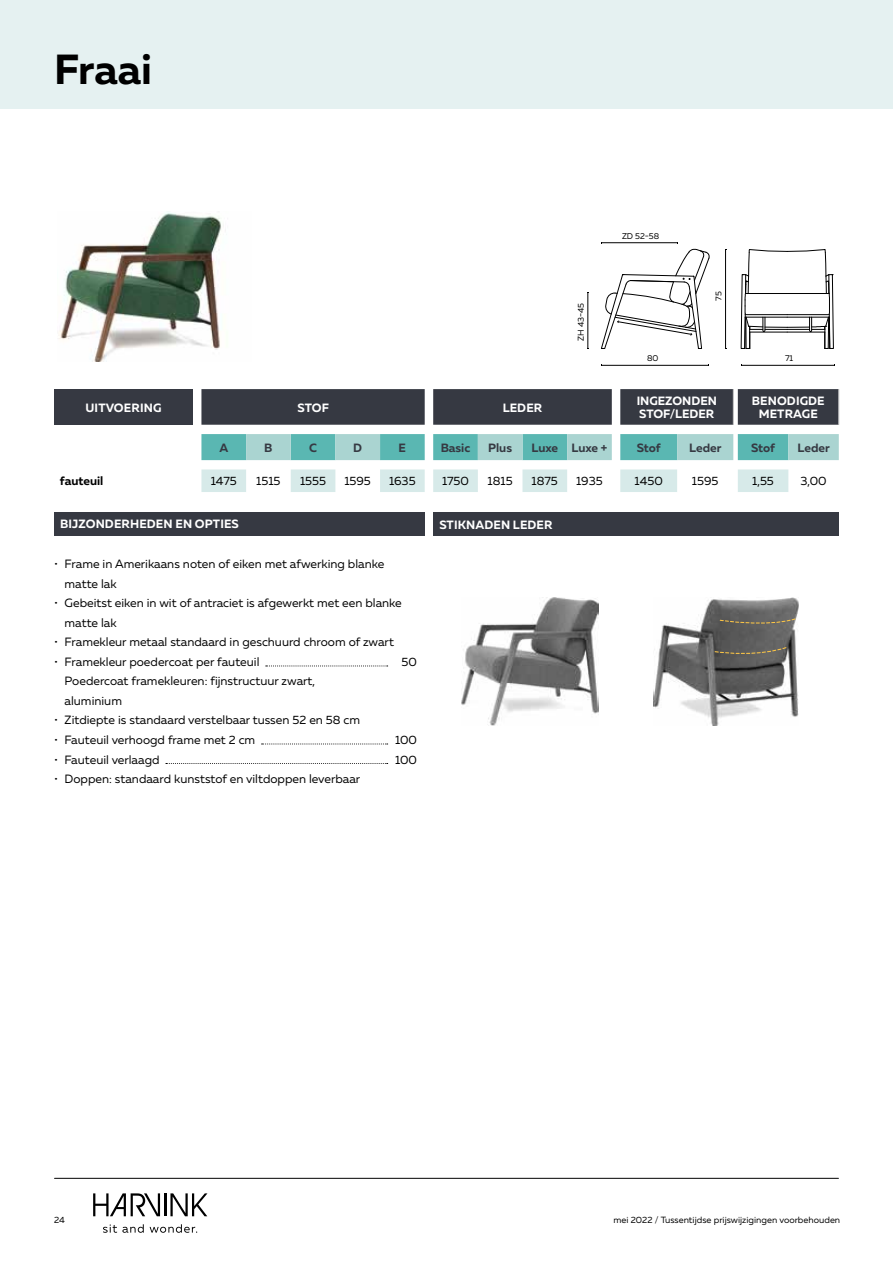
<style>
.page{position:relative;width:893px;height:1263px;background:#fff}
.page>*{position:absolute;margin:0;border:0;box-sizing:border-box;transform-origin:0 0}
.t1{font:700 42px "Muller";letter-spacing:-.005em;color:#000}
.t2{font:12px/19.5px "Muller";color:#000}
.t3{font:700 12px/13.5px "Muller";letter-spacing:.01em;color:#fff}
.t4{font:700 12px "Muller";color:#363942}
.t5{font:700 12px "Muller";color:#000}
.t6{font:9px "Muller";color:#000}
.t7{font:8.4px "Muller";color:#000}
</style>
<div class="page">
<div style="left:0;top:0;width:893px;height:109px;background:#e5f1f1"></div>
<hr style="left:164px;top:1193px;width:2px;height:23px;background:#000">
<svg style="left:170px;top:1193px;width:37px;height:23px"></svg>
<svg style="left:93px;top:1193px;width:67px;height:23px"></svg>
<svg style="left:103px;top:1224px;width:41px;height:9px"></svg>
<svg style="left:150px;top:1224px;width:47px;height:9px"></svg>
<hr style="left:55px;top:1178px;width:783px;height:1px;background:#000">
<img style="left:58px;top:211px;width:163px;height:150px">
<img style="left:461px;top:597px;width:137px;height:129px">
<img style="left:653px;top:597px;width:146px;height:129px">
<div style="left:54px;top:389px;width:139px;height:36px;background:#363942"></div>
<svg style="left:201px;top:389px;width:637px;height:36px;background:#3e414a"></svg>
<svg style="left:201px;top:434px;width:638px;height:26px;background:#84c6c2"></svg>
<svg style="left:201px;top:469px;width:587px;height:23px"></svg>
<hr style="left:733px;top:389px;width:1px;height:36px;background:#c6c6c6">
<hr style="left:838px;top:389px;width:1px;height:36px;background:#c6c6c6">
<hr style="left:588px;top:292px;width:1px;height:57px;background:#000">
<hr style="left:725px;top:249px;width:1px;height:100px;background:#000">
<hr style="left:602px;top:365px;width:107px;height:1px;background:#000">
<hr style="left:741px;top:365px;width:93px;height:1px;background:#000">
<svg style="left:601px;top:242px;width:109px;height:107px"></svg>
<svg style="left:741px;top:249px;width:93px;height:100px"></svg>
<svg style="left:266px;top:666px;width:122px;height:1px"></svg>
<svg style="left:262px;top:744px;width:126px;height:1px"></svg>
<svg style="left:166px;top:763px;width:222px;height:1px"></svg>
<div style="left:54px;top:512px;width:370px;height:23px;background:#363942"></div>
<div style="left:433px;top:512px;width:406px;height:24px;background:#363942"></div>
<svg style="left:719px;top:618px;width:77px;height:9px"></svg>
<svg style="left:714px;top:646px;width:73px;height:10px"></svg>
<h1 class="t1" style="left:54px;top:43px;width:99px">Fraai</h1>
<p class="t7" style="left:576px;top:341px;width:40px;rotate:-90deg">ZH 43-45</p>
<p class="t7" style="left:622px;top:230px;width:39px">ZD 52-58</p>
<p class="t7" style="left:713px;top:301px;width:11px;rotate:-90deg">75</p>
<p class="t7" style="left:647px;top:353px;width:13px">80</p>
<p class="t7" style="left:785px;top:353px;width:10px">71</p>
<p class="t3" style="left:85px;top:401px;width:77px">UITVOERING</p>
<p class="t3" style="left:297px;top:401px;width:33px">STOF</p>
<p class="t3" style="left:503px;top:401px;width:41px">LEDER</p>
<p class="t3" style="left:637px;top:394px;width:82px">INGEZONDEN<br>STOF/LEDER</p>
<p class="t3" style="left:752px;top:394px;width:74px;text-align:center">BENODIGDE<br>METRAGE</p>
<p class="t4" style="left:219px;top:440px;width:10px">A</p>
<p class="t4" style="left:264px;top:440px;width:10px">B</p>
<p class="t4" style="left:309px;top:440px;width:9px">C</p>
<p class="t4" style="left:353px;top:440px;width:10px">D</p>
<p class="t4" style="left:399px;top:440px;width:9px">E</p>
<p class="t4" style="left:441px;top:440px;width:31px">Basic</p>
<p class="t4" style="left:488px;top:440px;width:25px">Plus</p>
<p class="t4" style="left:531px;top:440px;width:77px">Luxe Luxe +</p>
<p class="t4" style="left:637px;top:440px;width:25px">Stof</p>
<p class="t4" style="left:689px;top:440px;width:34px">Leder</p>
<p class="t4" style="left:751px;top:440px;width:25px">Stof</p>
<p class="t4" style="left:797px;top:440px;width:34px">Leder</p>
<p class="t5" style="left:60px;top:474px;width:45px">fauteuil</p>
<p class="t2" style="left:211px;top:471px;width:28px">1475</p>
<p class="t2" style="left:256px;top:471px;width:26px">1515</p>
<p class="t2" style="left:300px;top:471px;width:28px">1555</p>
<p class="t2" style="left:344px;top:471px;width:28px">1595</p>
<p class="t2" style="left:389px;top:471px;width:28px">1635</p>
<p class="t2" style="left:442px;top:471px;width:28px">1750</p>
<p class="t2" style="left:488px;top:471px;width:27px">1815</p>
<p class="t2" style="left:532px;top:471px;width:28px">1875</p>
<p class="t2" style="left:576px;top:471px;width:28px">1935</p>
<p class="t2" style="left:634px;top:471px;width:30px">1450</p>
<p class="t2" style="left:692px;top:471px;width:28px">1595</p>
<p class="t2" style="left:752px;top:471px;width:23px">1,55</p>
<p class="t2" style="left:800px;top:471px;width:28px">3,00</p>
<p class="t3" style="left:60px;top:517px;width:180px">BIJZONDERHEDEN EN OPTIES</p>
<p class="t2" style="left:65px;top:554px;width:321px;text-indent:-11px">• Frame in Amerikaans noten of eiken met afwerking blanke matte lak</p>
<p class="t2" style="left:65px;top:593px;width:339px;text-indent:-11px">• Gebeitst eiken in wit of antraciet is afgewerkt met een blanke matte lak</p>
<p class="t2" style="left:54px;top:632px;width:341px">• Framekleur metaal standaard in geschuurd chroom of zwart</p>
<p class="t2" style="left:54px;top:652px;width:207px">• Framekleur poedercoat per fauteuil</p>
<p class="t2" style="left:402px;top:652px;width:17px">50</p>
<p class="t2" style="left:65px;top:671px;width:252px">Poedercoat framekleuren: fijnstructuur zwart, aluminium</p>
<p class="t2" style="left:54px;top:710px;width:308px">• Zitdiepte is standaard verstelbaar tussen 52 en 58 cm</p>
<p class="t2" style="left:54px;top:730px;width:203px">• Fauteuil verhoogd frame met 2 cm</p>
<p class="t2" style="left:395px;top:730px;width:24px">100</p>
<p class="t2" style="left:54px;top:749px;width:107px">• Fauteuil verlaagd</p>
<p class="t2" style="left:395px;top:749px;width:24px">100</p>
<p class="t2" style="left:54px;top:769px;width:308px">• Doppen: standaard kunststof en viltdoppen leverbaar</p>
<p class="t3" style="left:439px;top:518px;width:115px">STIKNADEN LEDER</p>
<p class="t6" style="left:54px;top:1214px;width:12px">24</p>
<p class="t6" style="left:614px;top:1214px;width:228px">mei 2022 / Tussentijdse prijswijzigingen voorbehouden</p>
</div>
